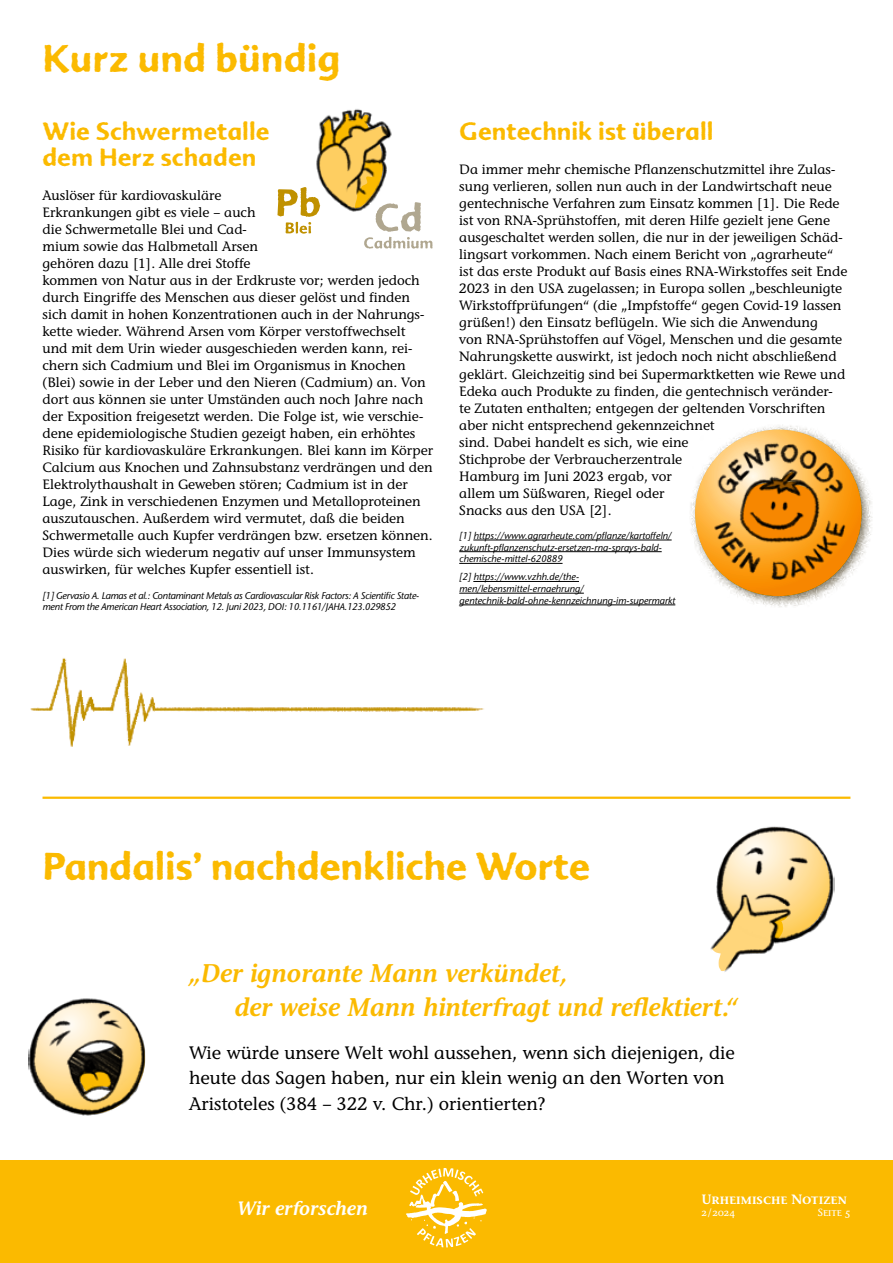
<style>
.page{position:relative;width:893px;height:1263px;background:#fff}
.page>*{position:absolute;margin:0;border:0;box-sizing:border-box;transform-origin:0 0}
.t1{font:37.5px "Advert Rough Three";letter-spacing:-.01em;color:#fbba00}
.t2{font:25.5px/34px "Stone Informal ITC Pro Sem Bold Ital";color:#fbba00}
.t3{font:24px/25.5px "Advert Rough Three";color:#fbba00}
.t4{font:19.35px "Stone Informal ITC Pro Sem Bold Ital";color:#fff}
.t5{font:500 18px/25.5px "Stone Informal ITC Pro";color:#000}
.t6{font:500 13.5px/17px "Stone Informal ITC Pro";color:#000}
.t7{font:600 13.5px "Stone Informal ITC Pro";color:#fff}
.t8{font:500 10.5px "Stone Informal ITC Pro";color:#fff}
.t9{font:italic 500 9.75px/11.7px "Stone Sans ITC";letter-spacing:-.01em;color:#000}
</style>
<div class="page">
<div style="left:0;top:1161px;width:893px;height:102px;background:#fbba00"></div>
<div style="left:690px;top:425px;width:183px;height:183px;background:#564b31;opacity:.75"></div>
<svg style="left:406px;top:1168px;width:81px;height:79px"></svg>
<svg style="left:277px;top:189px;width:155px;height:60px"></svg>
<img style="left:710px;top:826px;width:124px;height:146px">
<img style="left:29px;top:998px;width:117px;height:118px">
<img style="left:299px;top:109px;width:104px;height:112px">
<img style="left:30px;top:658px;width:454px;height:89px">
<img style="left:695px;top:429px;width:166px;height:167px">
<hr style="left:473px;top:540px;width:199px;height:1px;background:#000">
<hr style="left:459px;top:551px;width:203px;height:1px;background:#000">
<hr style="left:459px;top:563px;width:104px;height:1px;background:#000">
<hr style="left:473px;top:581px;width:106px;height:1px;background:#000">
<hr style="left:459px;top:593px;width:125px;height:1px;background:#000">
<hr style="left:459px;top:605px;width:216px;height:1px;background:#000">
<hr style="left:43px;top:797px;width:807px;height:2px;background:#fbba00">
<h1 class="t1" style="left:43px;top:36px;width:300px">Kurz und bündig</h1>
<h3 class="t3" style="left:43px;top:119px;width:229px">Wie Schwermetalle dem Herz schaden</h3>
<p class="t6" style="left:43px;top:187px;width:392px">Auslöser für kardiovaskuläre<br>Erkrankungen gibt es viele – auch<br>die Schwermetalle Blei und Cad-<br>mium sowie das Halbmetall Arsen<br>gehören dazu [1]. Alle drei Stoffe<br>kommen von Natur aus in der Erdkruste vor; werden jedoch durch Eingriffe des Menschen aus dieser gelöst und finden sich damit in hohen Konzentrationen auch in der Nahrungs&shy;kette wieder. Während Arsen vom Körper verstoffwechselt und mit dem Urin wieder ausgeschieden werden kann, rei&shy;chern sich Cadmium und Blei im Organismus in Knochen (Blei) sowie in der Leber und den Nieren (Cadmium) an. Von dort aus können sie unter Umständen auch noch Jahre nach der Exposition freigesetzt werden. Die Folge ist, wie verschie&shy;dene epidemiologische Studien gezeigt haben, ein erhöhtes Risiko für kardiovaskuläre Erkrankungen. Blei kann im Körper Calcium aus Knochen und Zahnsubstanz verdrängen und den Elektrolythaushalt in Geweben stören; Cadmium ist in der Lage, Zink in verschiedenen Enzymen und Metalloproteinen auszutauschen. Außerdem wird vermutet, daß die beiden Schwermetalle auch Kupfer verdrängen bzw. ersetzen können.<br>Dies würde sich wiederum negativ auf unser Immunsystem auswirken, für welches Kupfer essentiell ist.</p>
<p class="t9" style="left:43px;top:589px;width:378px">[1] Gervasio A. Lamas et al.: Contaminant Metals as Cardiovascular Risk Factors: A Scientific State&shy;ment From the American Heart Association, 12. Juni 2023, DOI: 10.1161/JAHA.123.029852</p>
<h3 class="t3" style="left:459px;top:119px;width:256px">Gentechnik ist überall</h3>
<p class="t6" style="left:459px;top:161px;width:390px">Da immer mehr chemische Pflanzenschutzmittel ihre Zulas&shy;sung verlieren, sollen nun auch in der Landwirtschaft neue gentechnische Verfahren zum Einsatz kommen [1]. Die Rede ist von RNA-Sprühstoffen, mit deren Hilfe gezielt jene Gene ausgeschaltet werden sollen, die nur in der jeweiligen Schäd&shy;lingsart vorkommen. Nach einem Bericht von „agrarheute“ ist das erste Produkt auf Basis eines RNA-Wirkstoffes seit Ende 2023 in den USA zugelassen; in Europa sollen „beschleunigte Wirkstoffprüfungen“ (die „Impfstoffe“ gegen Covid-19 lassen grüßen!) den Einsatz beflügeln. Wie sich die Anwendung<br>von RNA-Sprühstoffen auf Vögel, Menschen und die gesamte Nahrungskette auswirkt, ist jedoch noch nicht abschließend geklärt. Gleichzeitig sind bei Supermarktketten wie Rewe und Edeka auch Produkte zu finden, die gentechnisch veränder&shy;te Zutaten enthalten; entgegen der geltenden Vorschriften aber nicht entsprechend gekennzeichnet<br>sind. Dabei handelt es sich, wie eine<br>Stichprobe der Verbraucherzentrale<br>Hamburg im Juni 2023 ergab, vor<br>allem um Süßwaren, Riegel oder<br>Snacks aus den USA [2].</p>
<p class="t9" style="left:459px;top:530px;width:214px">[1] https://www.agrarheute.com/pflanze/kartoffeln/ zukunft-pflanzenschutz-ersetzen-rna-sprays-bald&shy;chemische-mittel-620889</p>
<p class="t9" style="left:459px;top:571px;width:218px">[2] https://www.vzhh.de/the&shy;men/lebensmittel-ernaehrung/ gentechnik-bald-ohne-kennzeichnung-im-supermarkt</p>
<h1 class="t1" style="left:43px;top:843px;width:549px">Pandalis’ nachdenkliche Worte</h1>
<h2 class="t2" style="left:235px;top:957px;width:504px;text-indent:-46px">„Der ignorante Mann verkündet,<br>der weise Mann hinterfragt und reflektiert.“</h2>
<h3 class="t5" style="left:189px;top:1040px;width:547px">Wie würde unsere Welt wohl aussehen, wenn sich diejenigen, die heute das Sagen haben, nur ein klein wenig an den Worten von<br>Aristoteles (384 – 322 v. Chr.) orientierten?</h3>
<p class="t7" style="left:702px;top:1191px;width:147px">Urheimische Notizen</p>
<h3 class="t4" style="left:237px;top:1196px;width:132px">Wir erforschen</h3>
<p class="t8" style="left:702px;top:1206px;width:35px">2/2024</p>
<p class="t8" style="left:818px;top:1206px;width:34px">Seite 5</p>
</div>
